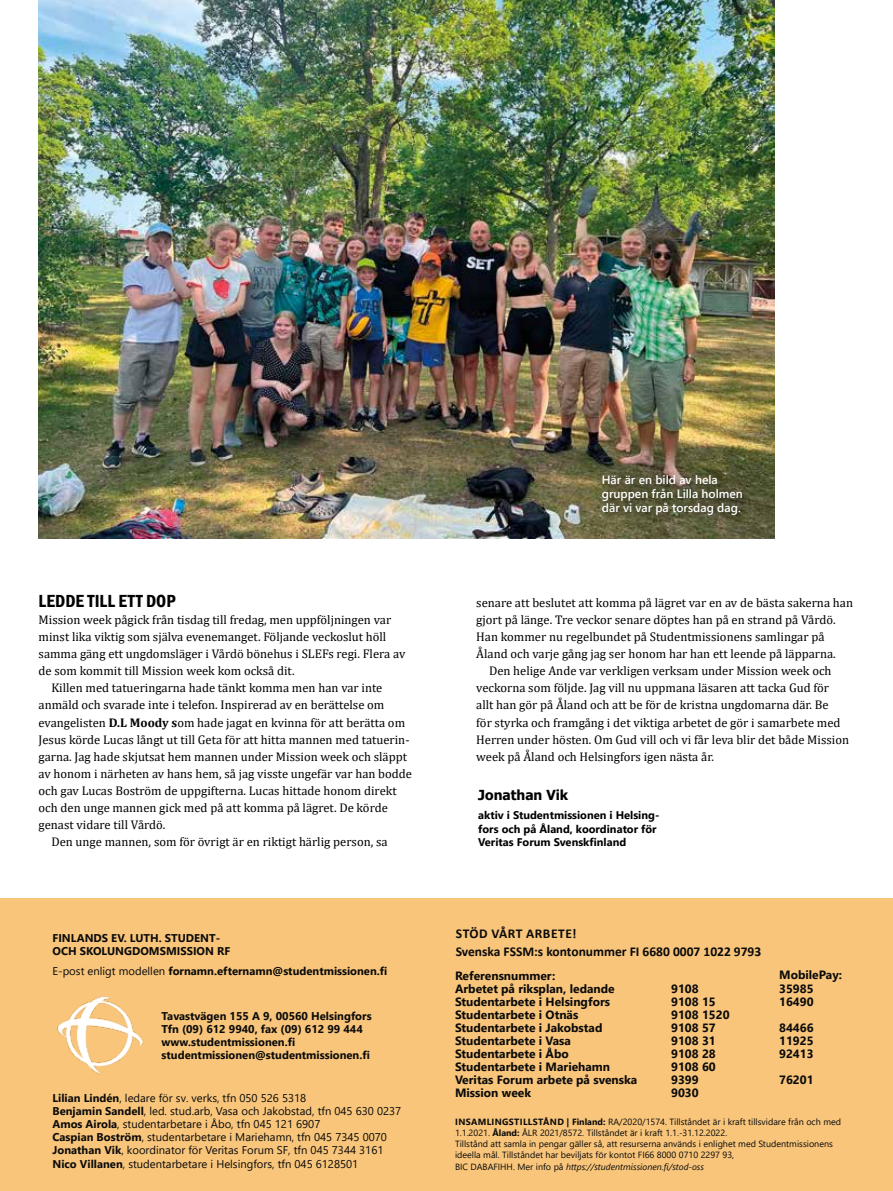
<style>
.page{position:relative;width:893px;height:1191px;background:#fff}
.page>*{position:absolute;margin:0;border:0;box-sizing:border-box;transform-origin:0 0}
.t1{font:600 condensed 18px "Franklin Gothic";letter-spacing:.005em;color:#000}
.t2{font:700 13.8px "Tahoma";color:#000}
.t3{font:700 13.5px/18px "Calibri";color:#0a0a0a}
.t4{font:12.6px "Cambria";color:#000}
.t5{font:700 12px/13px "Segoe UI";color:#0a0a0a}
.t6{font:600 12px/13.5px "Segoe UI";color:#fff}
.t7{font:11.25px/13px "Segoe UI";color:#0a0a0a}
.t8{font:700 11.25px/13px "Segoe UI";color:#0a0a0a}
.t9{font:700 11.1px/13.5px "Segoe UI";color:#000}
.t10{font:9px/11.2px "Segoe UI";color:#0a0a0a}
.s1{font-weight:700}
.s2{font-weight:400}
.s3{font-style:italic}
</style>
<div class="page">
<img style="left:39px;top:0;width:736px;height:538px">
<div style="left:0;top:897px;width:893px;height:294px;background:#f8c57b"></div>
<img style="left:57px;top:996px;width:86px;height:79px">
<div style="left:598px;top:471px;width:155px;height:54px;background:#000;opacity:.75"></div>
<h1 class="t1" style="left:39px;top:589px;width:139px">LEDDE TILL ETT DOP</h1>
<p class="t4" style="left:39px;top:612px;width:354px">Mission week pågick från tisdag till fredag, men uppföljningen var</p>
<p class="t4" style="left:39px;top:629px;width:349px">minst lika viktig som själva evenemanget. Följande veckoslut höll</p>
<p class="t4" style="left:39px;top:646px;width:368px">samma gäng ett ungdomsläger i Vårdö bönehus i SLEFs regi. Flera av</p>
<p class="t4" style="left:39px;top:663px;width:258px">de som kommit till Mission week kom också dit.</p>
<p class="t4" style="left:51px;top:680px;width:333px">Killen med tatueringarna hade tänkt komma men han var inte</p>
<p class="t4" style="left:39px;top:698px;width:347px">anmäld och svarade inte i telefon. Inspirerad av en berättelse om</p>
<p class="t4" style="left:39px;top:715px;width:368px">evangelisten <span class="s1">D.L Moody s</span>om hade jagat en kvinna för att berätta om</p>
<p class="t4" style="left:39px;top:732px;width:372px">Jesus körde Lucas långt ut till Geta för att hitta mannen med tatuerin-</p>
<p class="t4" style="left:39px;top:749px;width:370px">garna. Jag hade skjutsat hem mannen under Mission week och släppt</p>
<p class="t4" style="left:39px;top:766px;width:375px">av honom i närheten av hans hem, så jag visste ungefär var han bodde</p>
<p class="t4" style="left:39px;top:783px;width:360px">och gav Lucas Boström de uppgifterna. Lucas hittade honom direkt</p>
<p class="t4" style="left:39px;top:800px;width:351px">och den unge mannen gick med på att komma på lägret. De körde</p>
<p class="t4" style="left:39px;top:817px;width:128px">genast vidare till Vårdö.</p>
<p class="t4" style="left:51px;top:834px;width:338px">Den unge mannen, som för övrigt är en riktigt härlig person, sa</p>
<p class="t8" style="left:52px;top:931px;width:179px">FINLANDS EV. LUTH. STUDENT-<br>OCH SKOLUNGDOMSMISSION RF</p>
<p class="t8" style="left:52px;top:963px;width:336px"><span class="s2">E-post enligt modellen</span> fornamn.efternamn@studentmissionen.fi</p>
<p class="t8" style="left:162px;top:1008px;width:212px">Tavastvägen 155 A 9, 00560 Helsingfors Tfn (09) 612 9940, fax (09) 612 99 444 www.studentmissionen.fi studentmissionen@studentmissionen.fi</p>
<p class="t7" style="left:52px;top:1090px;width:350px"><span class="s1">Lilian Lindén</span>, ledare för sv. verks, tfn 050 526 5318<br><span class="s1">Benjamin Sandell</span>, led. stud.arb, Vasa och Jakobstad, tfn 045 630 0237<br><span class="s1">Amos Airola</span>, studentarbetare i Åbo, tfn 045 121 6907<br><span class="s1">Caspian Boström</span>, studentarbetare i Mariehamn, tfn 045 7345 0070<br><span class="s1">Jonathan Vik</span>, koordinator för Veritas Forum SF, tfn 045 7344 3161<br><span class="s1">Nico Villanen</span>, studentarbetare i Helsingfors, tfn 045 6128501</p>
<p class="t6" style="left:602px;top:472px;width:143px">Här är en bild av hela gruppen från Lilla holmen där vi var på torsdag dag.</p>
<p class="t4" style="left:476px;top:595px;width:378px">senare att beslutet att komma på lägret var en av de bästa sakerna han</p>
<p class="t4" style="left:476px;top:612px;width:361px">gjort på länge. Tre veckor senare döptes han på en strand på Vårdö.</p>
<p class="t4" style="left:476px;top:629px;width:350px">Han kommer nu regelbundet på Studentmissionens samlingar på</p>
<p class="t4" style="left:476px;top:646px;width:361px">Åland och varje gång jag ser honom har han ett leende på läpparna.</p>
<p class="t4" style="left:489px;top:663px;width:344px">Den helige Ande var verkligen verksam under Mission week och</p>
<p class="t4" style="left:476px;top:680px;width:354px">veckorna som följde. Jag vill nu uppmana läsaren att tacka Gud för</p>
<p class="t4" style="left:476px;top:697px;width:354px">allt han gör på Åland och att be för de kristna ungdomarna där. Be</p>
<p class="t4" style="left:476px;top:715px;width:366px">för styrka och framgång i det viktiga arbetet de gör i samarbete med</p>
<p class="t4" style="left:476px;top:732px;width:374px">Herren under hösten. Om Gud vill och vi får leva blir det både Mission</p>
<p class="t4" style="left:476px;top:749px;width:239px">week på Åland och Helsingfors igen nästa år.</p>
<p class="t2" style="left:478px;top:785px;width:92px">Jonathan Vik</p>
<p class="t9" style="left:478px;top:807px;width:183px">aktiv i Studentmissionen i Helsing&shy;fors och på Åland, koordinator för<br>Veritas Forum Svenskfinland</p>
<p class="t3" style="left:456px;top:924px;width:307px">STÖD VÅRT ARBETE!<br>Svenska FSSM:s kontonummer FI 6680 0007 1022 9793</p>
<p class="t5" style="left:779px;top:967px;width:64px">MobilePay:</p>
<p class="t5" style="left:455px;top:968px;width:161px">Referensnummer:<br>Arbetet på riksplan, ledande</p>
<p class="t5" style="left:671px;top:981px;width:29px">9108</p>
<p class="t5" style="left:779px;top:981px;width:36px">35985</p>
<p class="t5" style="left:455px;top:994px;width:157px">Studentarbete i Helsingfors</p>
<p class="t5" style="left:671px;top:994px;width:46px">9108 15</p>
<p class="t5" style="left:779px;top:994px;width:36px">16490</p>
<p class="t5" style="left:455px;top:1007px;width:125px">Studentarbete i Otnäs</p>
<p class="t5" style="left:671px;top:1007px;width:60px">9108 1520</p>
<p class="t5" style="left:455px;top:1020px;width:149px">Studentarbete i Jakobstad</p>
<p class="t5" style="left:671px;top:1020px;width:46px">9108 57</p>
<p class="t5" style="left:779px;top:1020px;width:36px">84466</p>
<p class="t5" style="left:455px;top:1033px;width:117px">Studentarbete i Vasa</p>
<p class="t5" style="left:671px;top:1033px;width:46px">9108 31</p>
<p class="t5" style="left:779px;top:1033px;width:36px">11925</p>
<p class="t5" style="left:455px;top:1046px;width:115px">Studentarbete i Åbo</p>
<p class="t5" style="left:671px;top:1046px;width:46px">9108 28</p>
<p class="t5" style="left:779px;top:1046px;width:36px">92413</p>
<p class="t5" style="left:455px;top:1059px;width:157px">Studentarbete i Mariehamn</p>
<p class="t5" style="left:671px;top:1059px;width:46px">9108 60</p>
<p class="t5" style="left:455px;top:1072px;width:184px">Veritas Forum arbete på svenska</p>
<p class="t5" style="left:671px;top:1072px;width:29px">9399</p>
<p class="t5" style="left:779px;top:1072px;width:36px">76201</p>
<p class="t5" style="left:455px;top:1085px;width:77px">Mission week</p>
<p class="t5" style="left:671px;top:1085px;width:29px">9030</p>
<p class="t10" style="left:455px;top:1115px;width:388px"><span class="s1">INSAMLINGSTILLSTÅND | Finland:</span> RA/2020/1574. Tillståndet är i kraft tillsvidare från och med 1.1.2021. <span class="s1">Åland:</span> ÅLR 2021/8572. Tillståndet är i kraft 1.1.-31.12.2022.<br>Tillstånd att samla in pengar gäller så, att resurserna används i enlighet med Studentmissionens ideella mål. Tillståndet har beviljats för kontot FI66 8000 0710 2297 93,<br>BIC DABAFIHH. Mer info på <span class="s3">https://studentmissionen.fi/stod-oss</span></p>
</div>
